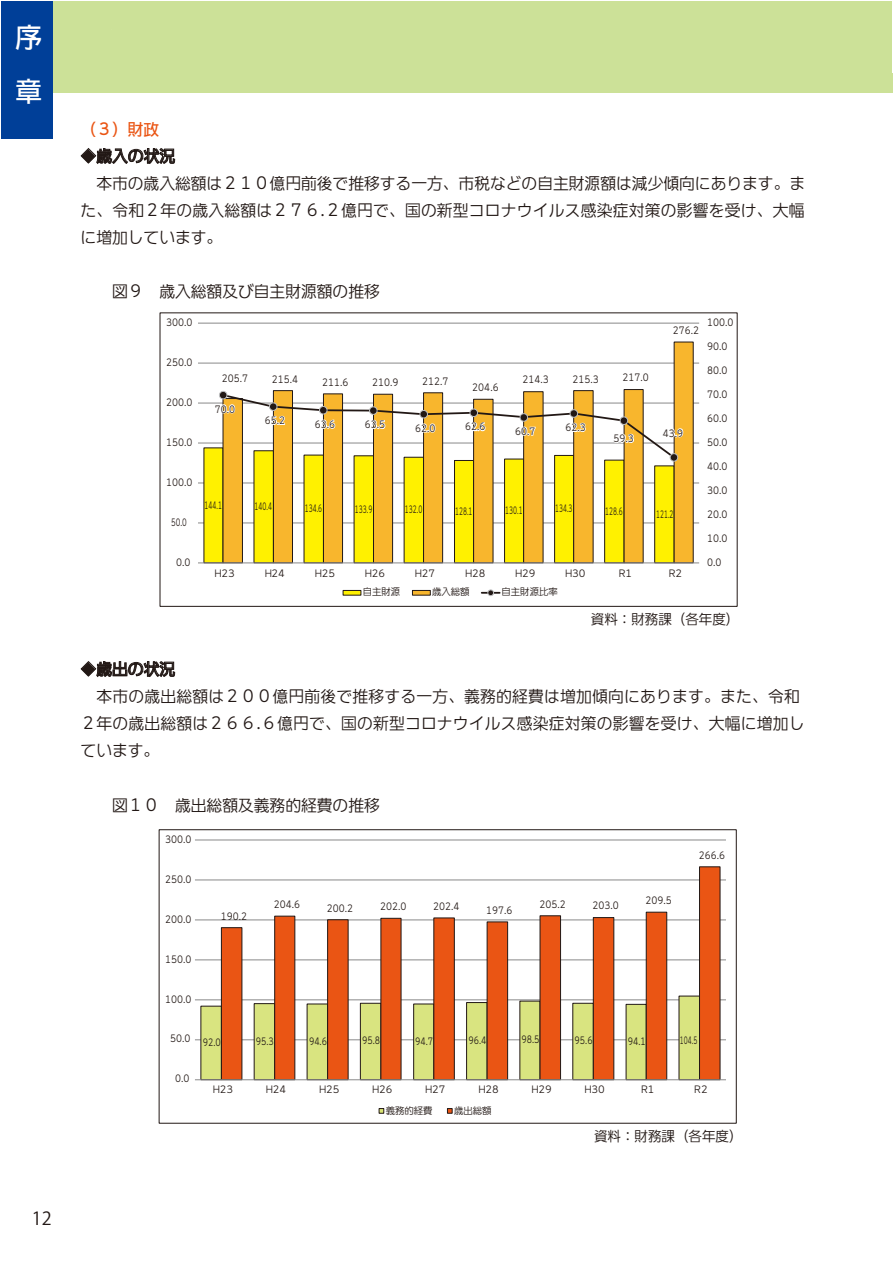
<style>
.page{position:relative;width:893px;height:1263px;background:#fff}
.page>*{position:absolute;margin:0;border:0;box-sizing:border-box;transform-origin:0 0}
.t1{font:27px/54px "DFPUD Gothic W6 90 pv RKSJ H";color:#fff}
.t2{font:18px "Koz Go Pr 6 N";color:#221815}
.t3{font:15.75px/27px "DFPUD Gothic W4 90 pv RKSJ H";letter-spacing:.015em;color:#221815;text-align:justify}
.t4{font:15.75px "DFPUD Gothic W6 90 pv RKSJ H";color:#221815}
.t5{font:15.75px "DFPUD Gothic W6 90 pv RKSJ H";color:#ea5514}
.t6{font:13.5px "DFPUD Gothic W4 90 pv RKSJ H";color:#221815}
.t7{font:9.3px "DFPUD Gothic W4 90 pv RKSJ H";color:#221815;scale:.9 1}
.t8{font:9.3px "DFPUD Gothic W4 90 pv RKSJ H";color:#221815}
.t9{font:9.3px "DFPUD Gothic W4 90 pv RKSJ H";color:#221815;scale:.6 1}
.t10{font:9.3px "DFPUD Gothic W4 90 pv RKSJ H";color:#221815;scale:.8 1}
.t11{font:9.3px "DFPUD Gothic W4 90 pv RKSJ H";color:#221815;scale:.59 1}
.t12{font:9.3px "DFPUD Gothic W4 90 pv RKSJ H";color:#221815;scale:.7 1}
</style>
<div class="page">
<div style="left:15px;top:73px;width:878px;height:19px;background:#cce198"></div>
<div style="left:14px;top:2px;width:878px;height:81px;background:#cce198"></div>
<svg style="left:81px;top:148px;width:94px;height:16px"></svg>
<svg style="left:81px;top:661px;width:94px;height:16px"></svg>
<div style="left:1px;top:1px;width:51px;height:138px;background:#003f98"></div>
<hr style="left:198px;top:523px;width:501px;height:1px;background:#898989">
<hr style="left:198px;top:483px;width:501px;height:1px;background:#898989">
<hr style="left:198px;top:443px;width:501px;height:1px;background:#898989">
<hr style="left:198px;top:403px;width:501px;height:1px;background:#898989">
<hr style="left:198px;top:363px;width:501px;height:1px;background:#898989">
<hr style="left:198px;top:323px;width:501px;height:1px;background:#898989">
<svg style="left:203px;top:447px;width:19px;height:116px;background:#f0e308"></svg>
<svg style="left:222px;top:341px;width:472px;height:222px"></svg>
<hr style="left:198px;top:563px;width:501px;height:1px;background:#898989">
<div style="left:219px;top:391px;width:8px;height:8px;border:1px solid #bebfc0;border-radius:50%"></div>
<div style="left:670px;top:453px;width:8px;height:8px;border:1px solid #bebfc0;border-radius:50%"></div>
<svg style="left:214px;top:393px;width:470px;height:67px"></svg>
<svg style="left:343px;top:590px;width:18px;height:5px"></svg>
<svg style="left:412px;top:590px;width:19px;height:5px"></svg>
<svg style="left:482px;top:590px;width:18px;height:6px"></svg>
<div style="left:160px;top:312px;width:577px;height:295px;border:1px solid #221815"></div>
<hr style="left:195px;top:1039px;width:531px;height:1px;background:#898989">
<hr style="left:195px;top:999px;width:531px;height:1px;background:#898989">
<hr style="left:195px;top:960px;width:531px;height:1px;background:#898989">
<hr style="left:195px;top:920px;width:531px;height:1px;background:#898989">
<hr style="left:195px;top:880px;width:531px;height:1px;background:#898989">
<hr style="left:195px;top:840px;width:531px;height:1px;background:#898989">
<svg style="left:200px;top:995px;width:21px;height:84px;background:#d1d989"></svg>
<svg style="left:221px;top:866px;width:500px;height:213px"></svg>
<hr style="left:195px;top:1079px;width:531px;height:1px;background:#898989">
<svg style="left:379px;top:1108px;width:5px;height:5px"></svg>
<svg style="left:447px;top:1108px;width:5px;height:5px"></svg>
<div style="left:159px;top:829px;width:578px;height:294px;border:1px solid #221815"></div>
<h1 class="t1" style="left:15px;top:10px;width:27px">序章</h1>
<h2 class="t2" style="left:32px;top:1208px;width:21px">12</h2>
<h3 class="t5" style="left:81px;top:118px;width:80px">（３）財政</h3>
<h3 class="t4" style="left:81px;top:145px;width:96px">◆歳入の状況</h3>
<h3 class="t3" style="left:81px;top:169px;width:726px">　本市の歳入総額は２１０億円前後で推移する一方、市税などの自主財源額は減少傾向にあります。また、令和２年の歳入総額は２７６.２億円で、国の新型コロナウイルス感染症対策の影響を受け、大幅に増加しています。</h3>
<h3 class="t3" style="left:81px;top:277px;width:301px">　　図９　歳入総額及び自主財源額の推移</h3>
<p class="t7" style="left:166px;top:316px;width:31px">300.0</p>
<p class="t7" style="left:166px;top:356px;width:31px">250.0</p>
<p class="t7" style="left:166px;top:396px;width:31px">200.0</p>
<p class="t7" style="left:166px;top:436px;width:31px">150.0</p>
<p class="t7" style="left:166px;top:476px;width:31px">100.0</p>
<p class="t12" style="left:171px;top:516px;width:24px">50.0</p>
<p class="t7" style="left:176px;top:556px;width:17px">0.0</p>
<p class="t7" style="left:222px;top:373px;width:31px">205.7</p>
<p class="t7" style="left:272px;top:373px;width:31px">215.4</p>
<p class="t7" style="left:322px;top:376px;width:31px">211.6</p>
<p class="t7" style="left:372px;top:377px;width:31px">210.9</p>
<p class="t7" style="left:422px;top:375px;width:31px">212.7</p>
<p class="t7" style="left:215px;top:403px;width:24px">70.0</p>
<p class="t7" style="left:472px;top:382px;width:31px">204.6</p>
<p class="t7" style="left:265px;top:414px;width:24px">65.2</p>
<p class="t7" style="left:315px;top:418px;width:24px">63.6</p>
<p class="t7" style="left:365px;top:418px;width:24px">63.5</p>
<p class="t7" style="left:415px;top:422px;width:24px">62.0</p>
<p class="t7" style="left:465px;top:421px;width:24px">62.6</p>
<p class="t7" style="left:522px;top:374px;width:31px">214.3</p>
<p class="t7" style="left:572px;top:373px;width:31px">215.3</p>
<p class="t7" style="left:623px;top:372px;width:31px">217.0</p>
<p class="t7" style="left:673px;top:324px;width:31px">276.2</p>
<p class="t7" style="left:515px;top:425px;width:24px">60.7</p>
<p class="t7" style="left:565px;top:421px;width:24px">62.3</p>
<p class="t7" style="left:614px;top:432px;width:24px">59.3</p>
<p class="t7" style="left:663px;top:427px;width:24px">43.9</p>
<p class="t9" style="left:205px;top:499px;width:31px">144.1</p>
<p class="t9" style="left:255px;top:500px;width:31px">140.4</p>
<p class="t9" style="left:305px;top:503px;width:31px">134.6</p>
<p class="t9" style="left:355px;top:503px;width:31px">133.9</p>
<p class="t9" style="left:405px;top:504px;width:31px">132.0</p>
<p class="t9" style="left:455px;top:505px;width:31px">128.1</p>
<p class="t9" style="left:505px;top:504px;width:31px">130.1</p>
<p class="t11" style="left:555px;top:503px;width:31px">134.3</p>
<p class="t9" style="left:605px;top:505px;width:31px">128.6</p>
<p class="t9" style="left:656px;top:508px;width:31px">121.2</p>
<p class="t8" style="left:215px;top:567px;width:21px">H23</p>
<p class="t8" style="left:265px;top:567px;width:21px">H24</p>
<p class="t8" style="left:315px;top:567px;width:21px">H25</p>
<p class="t8" style="left:365px;top:567px;width:21px">H26</p>
<p class="t8" style="left:415px;top:567px;width:21px">H27</p>
<p class="t8" style="left:465px;top:567px;width:21px">H28</p>
<p class="t8" style="left:515px;top:567px;width:21px">H29</p>
<p class="t8" style="left:566px;top:567px;width:21px">H30</p>
<p class="t8" style="left:619px;top:567px;width:15px">R1</p>
<p class="t8" style="left:669px;top:567px;width:15px">R2</p>
<p class="t8" style="left:363px;top:586px;width:39px">自主財源</p>
<p class="t8" style="left:432px;top:586px;width:39px">歳入総額</p>
<p class="t8" style="left:502px;top:586px;width:58px">自主財源比率</p>
<p class="t7" style="left:707px;top:316px;width:31px">100.0</p>
<p class="t7" style="left:707px;top:340px;width:24px">90.0</p>
<p class="t7" style="left:707px;top:364px;width:24px">80.0</p>
<p class="t7" style="left:707px;top:388px;width:24px">70.0</p>
<p class="t7" style="left:707px;top:412px;width:24px">60.0</p>
<p class="t7" style="left:707px;top:436px;width:24px">50.0</p>
<p class="t7" style="left:707px;top:460px;width:24px">40.0</p>
<p class="t7" style="left:707px;top:484px;width:24px">30.0</p>
<p class="t7" style="left:707px;top:508px;width:24px">20.0</p>
<p class="t7" style="left:707px;top:532px;width:24px">10.0</p>
<p class="t7" style="left:707px;top:556px;width:17px">0.0</p>
<h3 class="t6" style="left:591px;top:610px;width:150px">資料：財務課（各年度）</h3>
<h3 class="t4" style="left:81px;top:658px;width:96px">◆歳出の状況</h3>
<h3 class="t3" style="left:81px;top:682px;width:725px;text-align:left">　本市の歳出総額は２００億円前後で推移する一方、義務的経費は増加傾向にあります。また、令和<br>２年の歳出総額は２６６.６億円で、国の新型コロナウイルス感染症対策の影響を受け、大幅に増加しています。</h3>
<h3 class="t3" style="left:81px;top:791px;width:301px">　　図１０　歳出総額及義務的経費の推移</h3>
<p class="t7" style="left:165px;top:833px;width:31px">300.0</p>
<p class="t7" style="left:165px;top:873px;width:31px">250.0</p>
<p class="t7" style="left:165px;top:913px;width:31px">200.0</p>
<p class="t7" style="left:165px;top:953px;width:31px">150.0</p>
<p class="t7" style="left:165px;top:993px;width:31px">100.0</p>
<p class="t7" style="left:221px;top:910px;width:31px">190.2</p>
<p class="t7" style="left:274px;top:898px;width:31px">204.6</p>
<p class="t7" style="left:327px;top:902px;width:31px">200.2</p>
<p class="t7" style="left:380px;top:900px;width:31px">202.0</p>
<p class="t7" style="left:433px;top:900px;width:31px">202.4</p>
<p class="t7" style="left:486px;top:904px;width:31px">197.6</p>
<p class="t7" style="left:539px;top:898px;width:31px">205.2</p>
<p class="t7" style="left:592px;top:900px;width:31px">203.0</p>
<p class="t7" style="left:646px;top:894px;width:31px">209.5</p>
<p class="t7" style="left:699px;top:849px;width:31px">266.6</p>
<p class="t7" style="left:170px;top:1033px;width:24px">50.0</p>
<p class="t7" style="left:175px;top:1073px;width:17px">0.0</p>
<p class="t10" style="left:203px;top:1036px;width:24px">92.0</p>
<p class="t10" style="left:256px;top:1035px;width:24px">95.3</p>
<p class="t10" style="left:309px;top:1035px;width:24px">94.6</p>
<p class="t10" style="left:362px;top:1035px;width:24px">95.8</p>
<p class="t10" style="left:415px;top:1035px;width:24px">94.7</p>
<p class="t10" style="left:468px;top:1034px;width:24px">96.4</p>
<p class="t10" style="left:521px;top:1033px;width:24px">98.5</p>
<p class="t10" style="left:575px;top:1035px;width:24px">95.6</p>
<p class="t10" style="left:628px;top:1035px;width:24px">94.1</p>
<p class="t9" style="left:680px;top:1034px;width:31px">104.5</p>
<p class="t8" style="left:213px;top:1084px;width:21px">H23</p>
<p class="t8" style="left:266px;top:1084px;width:21px">H24</p>
<p class="t8" style="left:319px;top:1084px;width:21px">H25</p>
<p class="t8" style="left:372px;top:1084px;width:21px">H26</p>
<p class="t8" style="left:426px;top:1084px;width:21px">H27</p>
<p class="t8" style="left:479px;top:1084px;width:21px">H28</p>
<p class="t8" style="left:532px;top:1084px;width:21px">H29</p>
<p class="t8" style="left:585px;top:1084px;width:21px">H30</p>
<p class="t8" style="left:641px;top:1084px;width:15px">R1</p>
<p class="t8" style="left:695px;top:1084px;width:15px">R2</p>
<p class="t8" style="left:386px;top:1104px;width:48px">義務的経費</p>
<p class="t8" style="left:454px;top:1104px;width:39px">歳出総額</p>
<h3 class="t6" style="left:594px;top:1127px;width:150px">資料：財務課（各年度）</h3>
</div>
